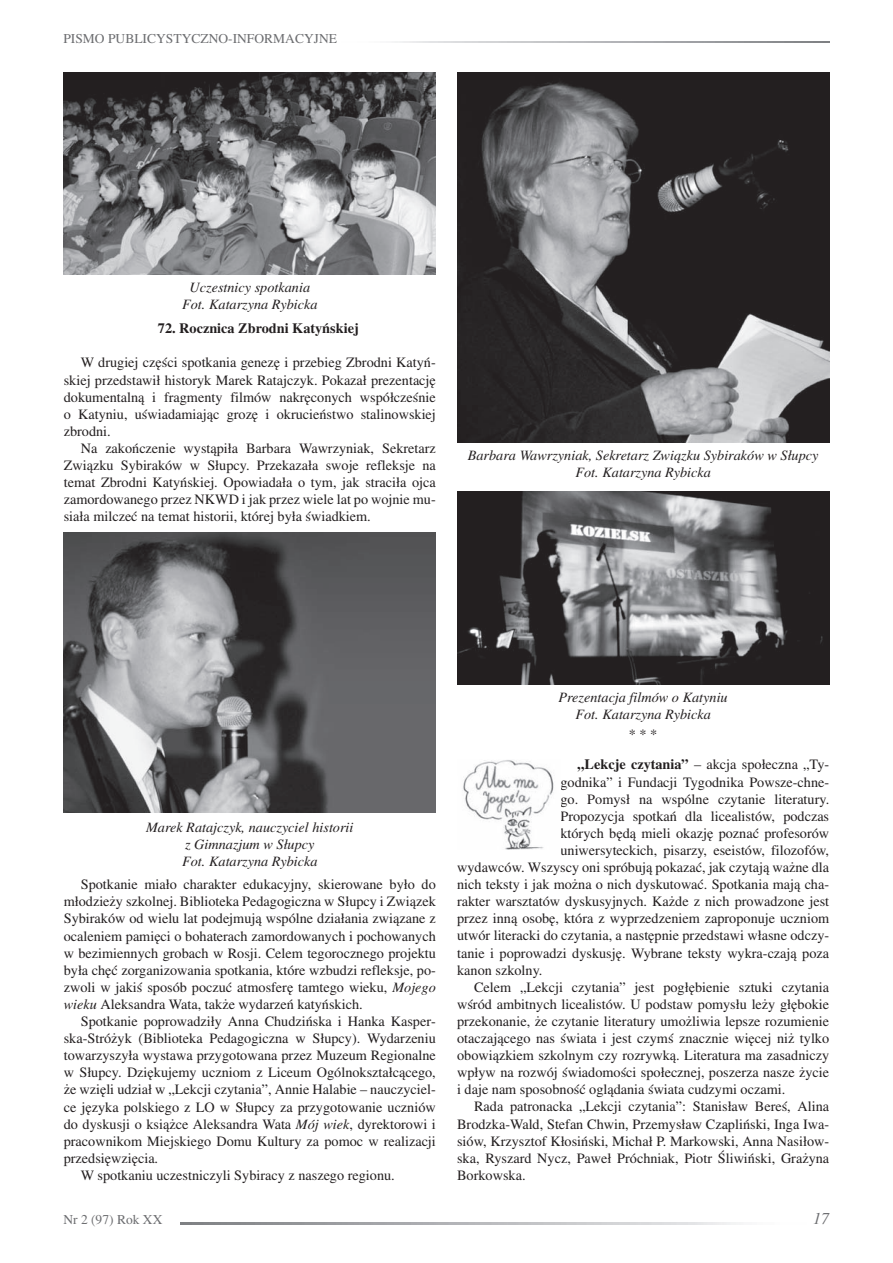
<style>
.page{position:relative;width:893px;height:1263px;background:#fff}
.page>*{position:absolute;margin:0;border:0;box-sizing:border-box;transform-origin:0 0}
.t1{font:italic 16.5px "Toronto";color:#6c6d70}
.t2{font:14.25px/17.1px "Toronto";color:#231f20;text-align:justify}
.t3{font:italic 14.25px/17.1px "Toronto";color:#231f20;text-align:center}
.t4{font:700 14.25px "Toronto";color:#231f20}
.t5{font:13.5px "Toronto";color:#6c6d70}
.s1{font-style:italic}
.s2{font-weight:700}
</style>
<div class="page">
<img style="left:457px;top:492px;width:372px;height:193px">
<img style="left:64px;top:72px;width:372px;height:202px">
<img style="left:64px;top:533px;width:372px;height:280px">
<img style="left:457px;top:72px;width:372px;height:371px">
<img style="left:463px;top:760px;width:91px;height:89px">
<p class="t5" style="left:63px;top:31px;width:275px">PISMO PUBLICYSTYCZNO-INFORMACYJNE</p>
<p class="t3" style="left:182px;top:279px;width:137px">Uczestnicy spotkania<br>Fot. Katarzyna Rybicka</p>
<p class="t4" style="left:158px;top:320px;width:202px">72. Rocznica Zbrodni Katyńskiej</p>
<p class="t2" style="left:64px;top:354px;width:375px;text-indent:17px">W drugiej części spotkania genezę i przebieg Zbrodni Katyń&shy;skiej przedstawił historyk Marek Ratajczyk. Pokazał prezentację dokumentalną i fragmenty filmów nakręconych współcześnie o Katyniu, uświadamiając grozę i okrucieństwo stalinowskiej zbrodni.</p>
<p class="t2" style="left:64px;top:440px;width:374px;text-indent:17px">Na zakończenie wystąpiła Barbara Wawrzyniak, Sekretarz Związku Sybiraków w Słupcy. Przekazała swoje refleksje na temat Zbrodni Katyńskiej. Opowiadała o tym, jak straciła ojca zamordowanego przez NKWD i jak przez wiele lat po wojnie mu&shy;siała milczeć na temat historii, której była świadkiem.</p>
<p class="t3" style="left:468px;top:446px;width:352px">Barbara Wawrzyniak, Sekretarz Związku Sybiraków w Słupcy<br>Fot. Katarzyna Rybicka</p>
<p class="t3" style="left:146px;top:818px;width:209px">Marek Ratajczyk, nauczyciel historii z Gimnazjum w Słupcy<br>Fot. Katarzyna Rybicka</p>
<p class="t2" style="left:64px;top:876px;width:374px;text-indent:17px">Spotkanie miało charakter edukacyjny, skierowane było do młodzieży szkolnej. Biblioteka Pedagogiczna w Słupcy i Związek Sybiraków od wielu lat podejmują wspólne działania związane z ocaleniem pamięci o bohaterach zamordowanych i pochowanych w bezimiennych grobach w Rosji. Celem tegorocznego projektu była chęć zorganizowania spotkania, które wzbudzi refleksje, po&shy;zwoli w jakiś sposób poczuć atmosferę tamtego wieku, <span class="s1">Mojego wieku</span> Aleksandra Wata, także wydarzeń katyńskich.</p>
<p class="t2" style="left:81px;top:1013px;width:357px">Spotkanie poprowadziły Anna Chudzińska i Hanka Kasper-</p>
<p class="t2" style="left:64px;top:1030px;width:374px">ska-Stróżyk (Biblioteka Pedagogiczna w Słupcy). Wydarzeniu</p>
<p class="t2" style="left:64px;top:1047px;width:374px">towarzyszyła wystawa przygotowana przez Muzeum Regionalne</p>
<p class="t2" style="left:64px;top:1064px;width:374px">w Słupcy. Dziękujemy uczniom z Liceum Ogólnokształcącego,</p>
<p class="t2" style="left:64px;top:1081px;width:373px">że wzięli udział w „Lekcji czytania”, Annie Halabie – nauczyciel-</p>
<p class="t2" style="left:64px;top:1098px;width:373px">ce języka polskiego z LO w Słupcy za przygotowanie uczniów</p>
<p class="t2" style="left:64px;top:1115px;width:374px">do dyskusji o książce Aleksandra Wata <span class="s1">Mój wiek</span>, dyrektorowi i</p>
<p class="t2" style="left:64px;top:1132px;width:374px">pracownikom Miejskiego Domu Kultury za pomoc w realizacji</p>
<p class="t2" style="left:64px;top:1149px;width:96px">przedsięwzięcia.</p>
<p class="t2" style="left:81px;top:1166px;width:316px">W spotkaniu uczestniczyli Sybiracy z naszego regionu.</p>
<p class="t3" style="left:559px;top:688px;width:171px">Prezentacja filmów o Katyniu<br>Fot. Katarzyna Rybicka</p>
<p class="t2" style="left:629px;top:725px;width:30px">* * *</p>
<p class="t2" style="left:577px;top:756px;width:253px"><span class="s2">„Lekcje czytania”</span> – akcja społeczna „Ty-</p>
<p class="t2" style="left:560px;top:773px;width:270px">godnika” i Fundacji Tygodnika Powsze-chne-</p>
<p class="t2" style="left:560px;top:790px;width:270px">go. Pomysł na wspólne czytanie literatury.</p>
<p class="t2" style="left:560px;top:807px;width:270px">Propozycja spotkań dla licealistów, podczas</p>
<p class="t2" style="left:560px;top:824px;width:270px">których będą mieli okazję poznać profesorów</p>
<p class="t2" style="left:560px;top:841px;width:270px">uniwersyteckich, pisarzy, eseistów, filozofów,</p>
<p class="t2" style="left:457px;top:859px;width:374px">wydawców. Wszyscy oni spróbują pokazać, jak czytają ważne dla</p>
<p class="t2" style="left:457px;top:876px;width:374px">nich teksty i jak można o nich dyskutować. Spotkania mają cha-</p>
<p class="t2" style="left:457px;top:893px;width:374px">rakter warsztatów dyskusyjnych. Każde z nich prowadzone jest</p>
<p class="t2" style="left:457px;top:910px;width:374px">przez inną osobę, która z wyprzedzeniem zaproponuje uczniom</p>
<p class="t2" style="left:457px;top:927px;width:374px">utwór literacki do czytania, a następnie przedstawi własne odczy-</p>
<p class="t2" style="left:457px;top:944px;width:374px">tanie i poprowadzi dyskusję. Wybrane teksty wykra-czają poza</p>
<p class="t2" style="left:457px;top:961px;width:87px">kanon szkolny.</p>
<p class="t2" style="left:474px;top:978px;width:357px">Celem „Lekcji czytania” jest pogłębienie sztuki czytania</p>
<p class="t2" style="left:457px;top:995px;width:374px">wśród ambitnych licealistów. U podstaw pomysłu leży głębokie</p>
<p class="t2" style="left:457px;top:1012px;width:374px">przekonanie, że czytanie literatury umożliwia lepsze rozumienie</p>
<p class="t2" style="left:457px;top:1030px;width:374px">otaczającego nas świata i jest czymś znacznie więcej niż tylko</p>
<p class="t2" style="left:457px;top:1047px;width:374px">obowiązkiem szkolnym czy rozrywką. Literatura ma zasadniczy</p>
<p class="t2" style="left:457px;top:1064px;width:374px">wpływ na rozwój świadomości społecznej, poszerza nasze życie</p>
<p class="t2" style="left:457px;top:1081px;width:330px">i daje nam sposobność oglądania świata cudzymi oczami.</p>
<p class="t2" style="left:474px;top:1098px;width:357px">Rada patronacka „Lekcji czytania”: Stanisław Bereś, Alina</p>
<p class="t2" style="left:457px;top:1115px;width:374px">Brodzka-Wald, Stefan Chwin, Przemysław Czapliński, Inga Iwa-</p>
<p class="t2" style="left:457px;top:1132px;width:374px">siów, Krzysztof Kłosiński, Michał P. Markowski, Anna Nasiłow-</p>
<p class="t2" style="left:457px;top:1149px;width:374px">ska, Ryszard Nycz, Paweł Próchniak, Piotr Śliwiński, Grażyna</p>
<p class="t2" style="left:457px;top:1166px;width:70px">Borkowska.</p>
<p class="t5" style="left:63px;top:1212px;width:100px">Nr 2 (97) Rok XX</p>
<p class="t1" style="left:813px;top:1209px;width:18px">17</p>
</div>
